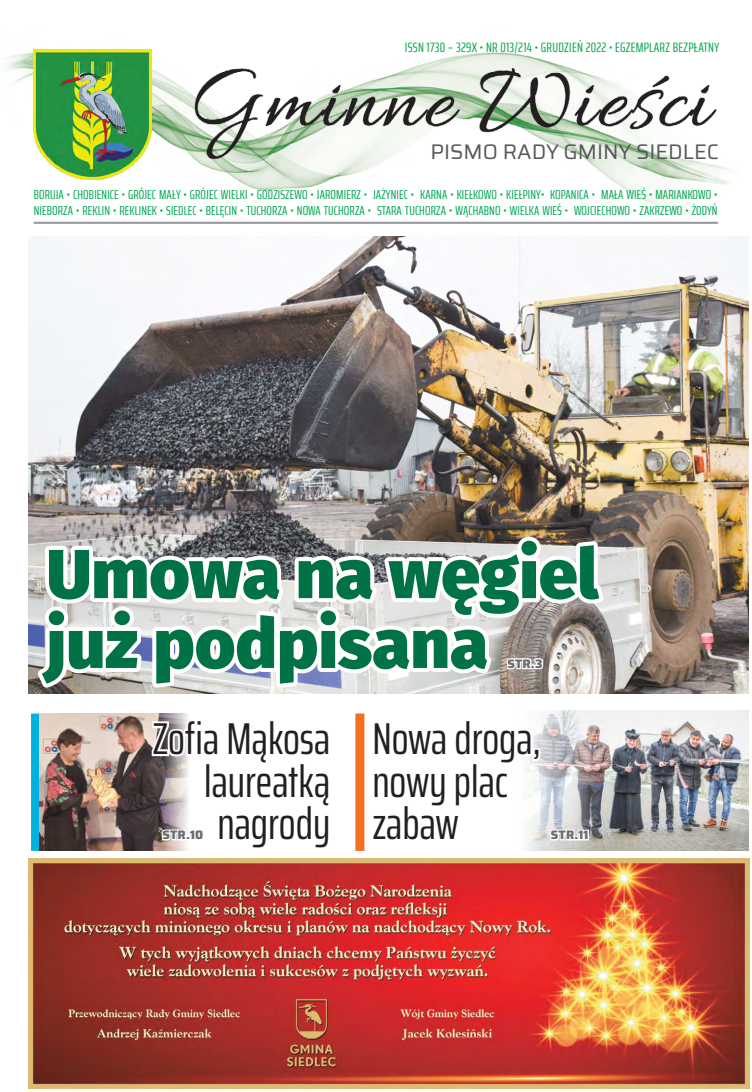
<style>
.page{position:relative;width:752px;height:1092px;background:#fff}
.page>*{position:absolute;margin:0;border:0;box-sizing:border-box;transform-origin:0 0}
.t1{font:800 69.2px/69.8px "Fira Sans";color:#007245}
.t2{font:extra-condensed 44.7px/42.5px "Saira";color:#231f20}
.t3{font:21.1px "Saira";color:#58595b}
.t4{font:extra-condensed 13.6px "Saira";letter-spacing:.02em;color:#00a651}
.t5{font:extra-condensed 13px/15.4px "Saira";letter-spacing:.01em;color:#00a651}
.t6{font:800 12.3px "Saira";letter-spacing:.01em;color:#6d6e71}
.s1{font-size:13px}
</style>
<div class="page">
<img style="left:28px;top:221px;width:720px;height:472px">
<img style="left:6px;top:49px;width:726px;height:165px">
<img style="left:34px;top:49px;width:117px;height:131px">
<hr style="left:34px;top:222px;width:683px;height:2px;background:#939598">
<img style="left:526px;top:710px;width:222px;height:140px">
<div style="left:31px;top:713px;width:9px;height:137px;background:#00b2dd"></div>
<div style="left:355px;top:713px;width:9px;height:137px;background:#f36f21"></div>
<svg style="left:525px;top:717px;width:65px;height:127px"></svg>
<img style="left:39px;top:713px;width:149px;height:137px">
<img style="left:28px;top:858px;width:721px;height:230px">
<svg style="left:150px;top:717px;width:38px;height:134px"></svg>
<svg style="left:31px;top:521px;width:577px;height:172px"></svg>
<p class="t4" style="left:404px;top:37px;width:316px">ISSN 1730 – 329X <span class="s1">•</span> NR 013/214 <span class="s1">•</span> grudzień 2022 <span class="s1">•</span> EGZEMPLARZ BEZPŁATNY</p>
<h3 class="t3" style="left:430px;top:136px;width:290px">PISMO RADY GMINY SIEDLEC</h3>
<p class="t5" style="left:34px;top:187px;width:685px">BORUJA • CHOBIENICE • GRÓJEC MAŁY • GRÓJEC WIELKI • GODZISZEWO • JAROMIERZ • JAŻYNIEC • KARNA • KIEŁKOWO • KIEŁPINY• KOPANICA • MAŁA WIEŚ • MARIANKOWO •<br>NIEBORZA • REKLIN • REKLINEK • SIEDLEC • Belęcin • TUCHORZA • NOWA TUCHORZA • STARA TUCHORZA • WĄCHABNO • WIELKA WIEŚ • WOJCIECHOWO • ZAKRZEWo • ŻODYŃ</p>
<h1 class="t1" style="left:47px;top:532px;width:552px">Umowa na węgiel już podpisana</h1>
<p class="t6" style="left:507px;top:654px;width:37px">STR.3</p>
<h2 class="t2" style="left:204px;top:716px;width:128px;text-align:justify;text-indent:-51px">Zofia Mąkosa laureatką nagrody</h2>
<p class="t6" style="left:162px;top:825px;width:42px">STR.10</p>
<h2 class="t2" style="left:372px;top:716px;width:170px">Nowa droga, nowy plac zabaw</h2>
<p class="t6" style="left:550px;top:825px;width:39px">STR.11</p>
</div>
